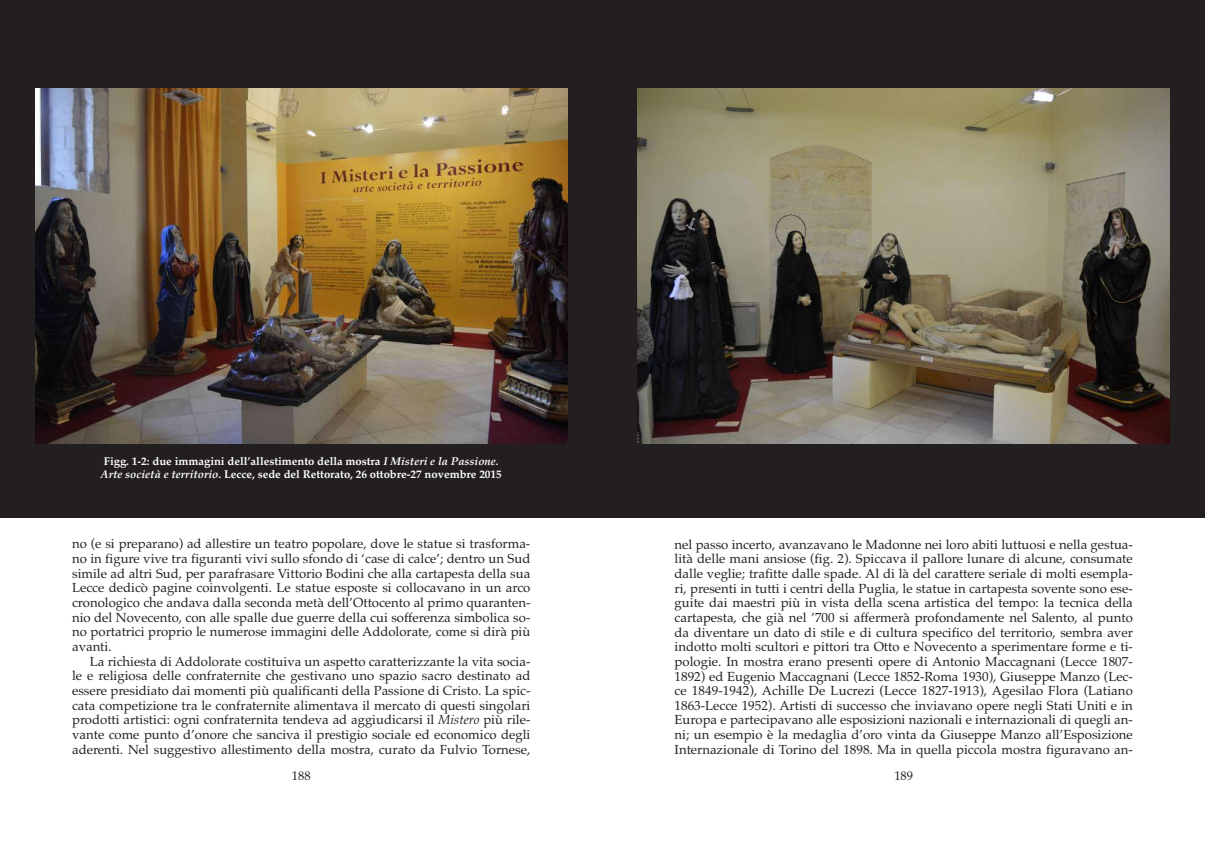
<style>
.page{position:relative;width:1205px;height:851px;background:#fff}
.page>*{position:absolute;margin:0;border:0;box-sizing:border-box;transform-origin:0 0}
.t1{font:13.12px/14.6px "Palatino";color:#231f20;text-align:justify}
.t2{font:12.5px "Palatino";color:#231f20}
.t3{font:700 11.25px/12.5px "Palatino";color:#fff}
.s1{font-style:italic}
</style>
<div class="page">
<div style="left:0;top:0;width:1204px;height:517px;background:#231f20"></div>
<img style="left:35px;top:89px;width:532px;height:354px">
<img style="left:638px;top:89px;width:531px;height:354px">
<p class="t3" style="left:101px;top:455px;width:403px">Figg. 1-2: due immagini dell’allestimento della mostra <span class="s1">I Misteri e la Passione.<br>Arte società e territorio</span>. Lecce, sede del Rettorato, 26 ottobre-27 novembre 2015</p>
<p class="t1" style="left:72px;top:536px;width:460px">no (e si preparano) ad allestire un teatro popolare, dove le statue si trasforma&shy;no in figure vive tra figuranti vivi sullo sfondo di ‘case di calce’; dentro un Sud simile ad altri Sud, per parafrasare Vittorio Bodini che alla cartapesta della sua Lecce dedicò pagine coinvolgenti. Le statue esposte si collocavano in un arco cronologico che andava dalla seconda metà dell’Ottocento al primo quaranten&shy;nio del Novecento, con alle spalle due guerre della cui sofferenza simbolica so&shy;no portatrici proprio le numerose immagini delle Addolorate, come si dirà più avanti.</p>
<p class="t1" style="left:72px;top:653px;width:460px;text-indent:18px">La richiesta di Addolorate costituiva un aspetto caratterizzante la vita socia&shy;le e religiosa delle confraternite che gestivano uno spazio sacro destinato ad essere presidiato dai momenti più qualificanti della Passione di Cristo. La spic&shy;cata competizione tra le confraternite alimentava il mercato di questi singolari prodotti artistici: ogni confraternita tendeva ad aggiudicarsi il <span class="s1">Mistero</span> più rile&shy;vante come punto d’onore che sanciva il prestigio sociale ed economico degli aderenti. Nel suggestivo allestimento della mostra, curato da Fulvio Tornese,</p>
<p class="t2" style="left:292px;top:768px;width:20px">188</p>
<p class="t1" style="left:674px;top:536px;width:460px">nel passo incerto, avanzavano le Madonne nei loro abiti luttuosi e nella gestua&shy;lità delle mani ansiose (fig. 2). Spiccava il pallore lunare di alcune, consumate dalle veglie; trafitte dalle spade. Al di là del carattere seriale di molti esempla&shy;ri, presenti in tutti i centri della Puglia, le statue in cartapesta sovente sono ese&shy;guite dai maestri più in vista della scena artistica del tempo: la tecnica della cartapesta, che già nel ’700 si affermerà profondamente nel Salento, al punto da diventare un dato di stile e di cultura specifico del territorio, sembra aver indotto molti scultori e pittori tra Otto e Novecento a sperimentare forme e ti&shy;pologie. In mostra erano presenti opere di Antonio Maccagnani (Lecce 1807- 1892) ed Eugenio Maccagnani (Lecce 1852-Roma 1930), Giuseppe Manzo (Lec&shy;ce 1849-1942), Achille De Lucrezi (Lecce 1827-1913), Agesilao Flora (Latiano 1863-Lecce 1952). Artisti di successo che inviavano opere negli Stati Uniti e in Europa e partecipavano alle esposizioni nazionali e internazionali di quegli an&shy;ni; un esempio è la medaglia d’oro vinta da Giuseppe Manzo all’Esposizione Internazionale di Torino del 1898. Ma in quella piccola mostra figuravano an-</p>
<p class="t2" style="left:894px;top:768px;width:20px">189</p>
</div>
